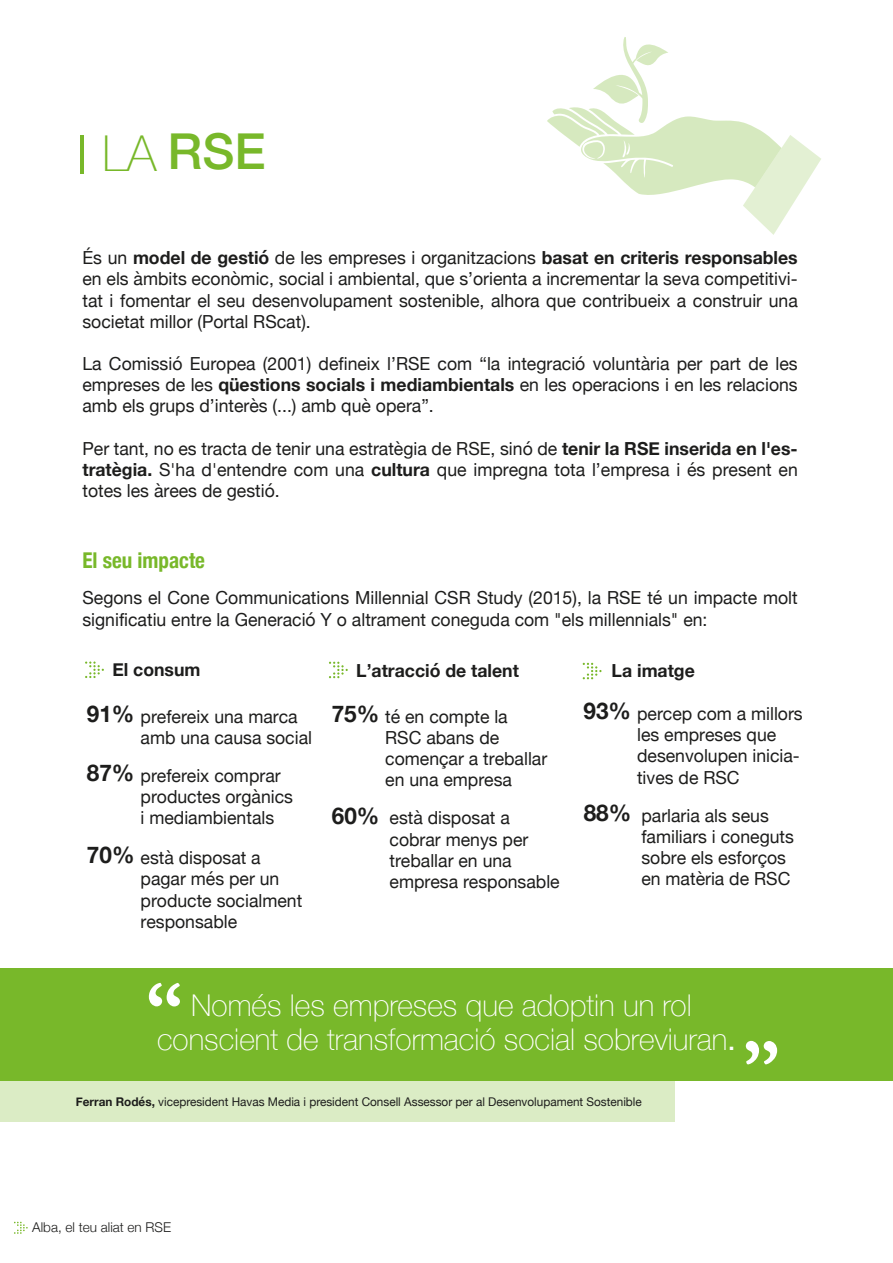
<style>
.page{position:relative;width:893px;height:1263px;background:#fff}
.page>*{position:absolute;margin:0;border:0;box-sizing:border-box;transform-origin:0 0}
.t1{font:700 75px "Garamond";color:#fff}
.t2{font:500 49.5px "Helvetica Neue";color:#78b82a}
.t3{font:100 30px/34.5px "Helvetica Neue";color:#fff;text-align:center}
.t4{font:700 condensed 21.75px "Helvetica Neue";color:#78b82a}
.t5{font:18px/21.1px "Helvetica Neue";color:#1d1d1c}
.t6{font:700 18px "Helvetica Neue";color:#1d1d1c}
.t7{font:300 13.5px "Helvetica Neue";color:#1d1d1c}
.t8{font:12px "Helvetica Neue";color:#1d1d1c}
.s1{font-weight:100}
.s2{font-weight:700}
.s3{font-weight:700;font-size:22.95px}
.s4{font-weight:400}
</style>
<div class="page">
<hr style="left:80px;top:135px;width:4px;height:39px;background:#78b82a">
<div style="left:0;top:1081px;width:674px;height:41px;background:#dbecc5"></div>
<div style="left:0;top:968px;width:893px;height:112px;background:#78b82a"></div>
<svg style="left:85px;top:661px;width:19px;height:17px"></svg>
<svg style="left:14px;top:1222px;width:14px;height:12px"></svg>
<svg style="left:547px;top:37px;width:274px;height:198px"></svg>
<svg style="left:329px;top:662px;width:19px;height:16px"></svg>
<svg style="left:583px;top:663px;width:19px;height:16px"></svg>
<h2 class="t2" style="left:102px;top:112px;width:165px"><span class="s1">LA</span> RSE</h2>
<p class="t5" style="left:82px;top:248px;width:717px;text-align:justify">És un <span class="s2">model de gestió</span> de les empreses i organitzacions <span class="s2">basat en criteris responsables </span>en els àmbits econòmic, social i ambiental, que s’orienta a incrementar la seva competitivi&shy;tat i fomentar el seu desenvolupament sostenible, alhora que contribueix a construir una societat millor (Portal RScat).</p>
<p class="t5" style="left:82px;top:354px;width:717px;text-align:justify">La Comissió Europea (2001) defineix l’RSE com “la integració voluntària per part de les empreses de les <span class="s2">qüestions socials i mediambientals</span> en les operacions i en les relacions amb els grups d’interès (...) amb què opera”.</p>
<p class="t5" style="left:82px;top:439px;width:717px;text-align:justify">Per tant, no es tracta de tenir una estratègia de RSE, sinó de <span class="s2">tenir la RSE inserida en l'es&shy;tratègia.</span> S'ha d'entendre com una <span class="s2">cultura</span> que impregna tota l’empresa i és present en totes les àrees de gestió.</p>
<p class="t4" style="left:82px;top:542px;width:124px">El seu impacte</p>
<p class="t5" style="left:82px;top:588px;width:717px">Segons el Cone Communications Millennial CSR Study (2015), la RSE té un impacte molt significatiu entre la Generació Y o altrament coneguda com "els millennials" en:</p>
<p class="t6" style="left:112px;top:656px;width:90px">El consum</p>
<p class="t6" style="left:356px;top:657px;width:164px">L’atracció de talent</p>
<p class="t6" style="left:612px;top:656px;width:85px">La imatge</p>
<p class="t5" style="left:141px;top:707px;width:173px;text-indent:-54px"><span class="s3">91%</span> prefereix una marca amb una causa social</p>
<p class="t5" style="left:141px;top:766px;width:154px;text-indent:-54px"><span class="s3">87%</span> prefereix comprar productes orgànics i mediambientals</p>
<p class="t5" style="left:141px;top:848px;width:163px;text-indent:-54px"><span class="s3">70%</span> està disposat a pagar més per un producte socialment responsable</p>
<p class="t5" style="left:637px;top:704px;width:167px;text-indent:-54px"><span class="s3">93%</span> percep com a millors les empreses que desenvolupen inicia&shy;tives de RSC</p>
<p class="t5" style="left:641px;top:806px;width:154px;text-indent:-58px"><span class="s3">88%</span> parlaria als seus familiars i coneguts sobre els esforços en matèria de RSC</p>
<p class="t5" style="left:385px;top:707px;width:164px;text-indent:-54px"><span class="s3">75%</span> té en compte la<br>RSC abans de començar a treballar en una empresa</p>
<p class="t5" style="left:390px;top:808px;width:172px;text-indent:-58px"><span class="s3">60%</span> està disposat a cobrar menys per treballar en una empresa responsable</p>
<h1 class="t1" style="left:145px;top:962px;width:38px">“</h1>
<h3 class="t3" style="left:157px;top:987px;width:580px">Només les empreses que adoptin un rol conscient de transformació social sobreviuran<span class="s4">.</span></h3>
<h1 class="t1" style="left:743px;top:1020px;width:38px">”</h1>
<p class="t8" style="left:76px;top:1093px;width:567px"><span class="s2">Ferran Rodés,</span> vicepresident Havas Media i president Consell Assessor per al Desenvolupament Sostenible</p>
<p class="t7" style="left:32px;top:1216px;width:140px">Alba, el teu aliat en RSE</p>
</div>
